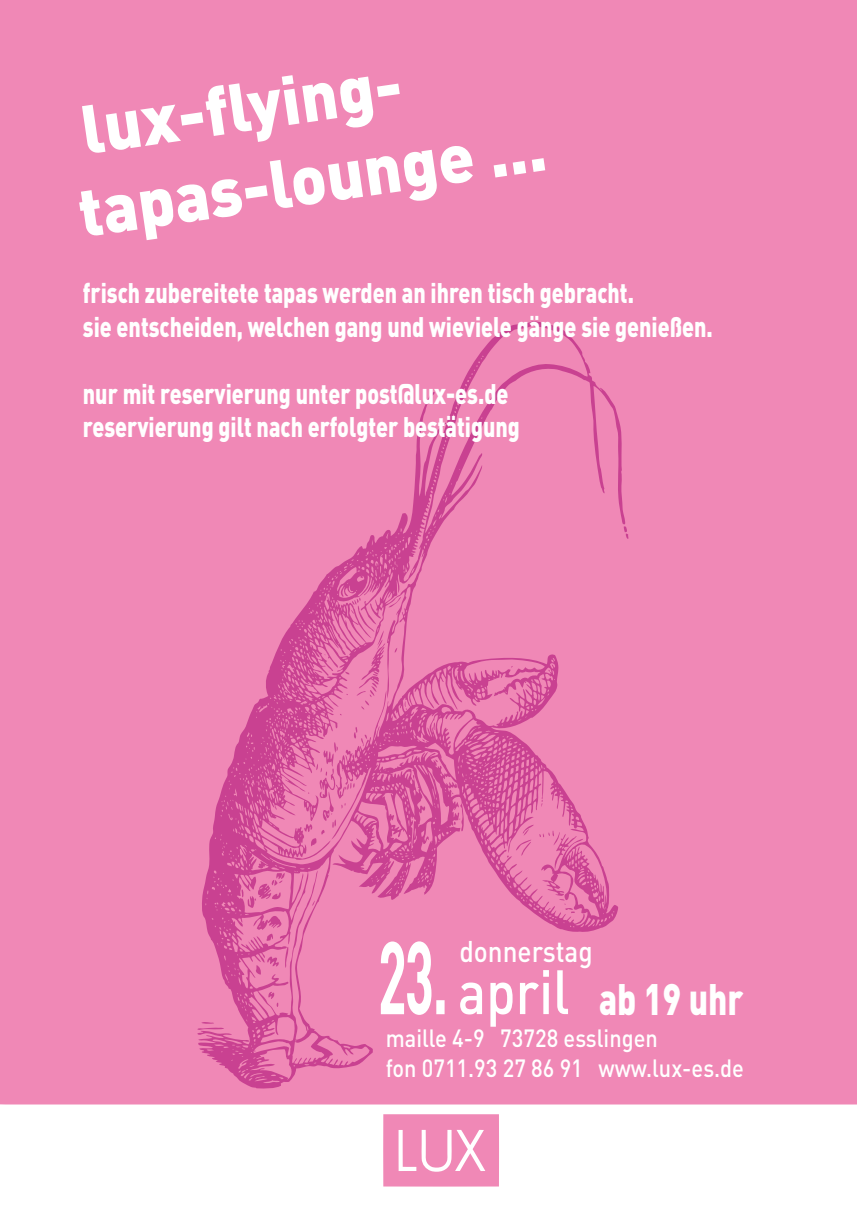
<style>
.page{position:relative;width:857px;height:1225px;background:#fff}
.page>*{position:absolute;margin:0;border:0;box-sizing:border-box;transform-origin:0 0}
.t1{font:900 68px/81.4px "DIN";color:#fff;scale:.96 1}
.t2{font:900 43.4px "DIN";color:#fff;scale:.77 1}
.t3{font:500 29.6px "DIN";color:#fff;scale:.88 1}
.t4{font:900 28px/33.6px "DIN";color:#fff;scale:.76 1}
.t5{font:500 24.6px/29.6px "DIN";color:#fff;scale:.88 1}
.s1{font-weight:500;font-size:98.4px}
.s2{font-weight:500;font-size:61.6px}
</style>
<div class="page">
<div style="left:0;top:0;width:856px;height:1104px;background:#f088b6"></div>
<svg style="left:383px;top:1114px;width:116px;height:72px;background:#f197bf"></svg>
<svg style="left:625px;top:526px;width:3px;height:13px"></svg>
<svg style="left:197px;top:321px;width:428px;height:767px;background:#e87baf"></svg>
<svg style="left:539px;top:830px;width:37px;height:39px"></svg>
<svg style="left:340px;top:597px;width:67px;height:118px;background:#e676ac"></svg>
<svg style="left:241px;top:873px;width:43px;height:35px;background:#e473ab"></svg>
<svg style="left:379px;top:940px;width:53px;height:76px;background:#f3a3c6"></svg>
<div style="left:436px;top:1000px;width:8px;height:14px;border:2px solid #fff"></div>
<h1 class="t1" style="left:61px;top:88px;width:492px;rotate:-8deg">lux-flying&shy;tapas-lounge ...</h1>
<p class="t4" style="left:83px;top:274px;width:830px">frisch zubereitete tapas werden an ihren tisch gebracht.<br>sie entscheiden, welchen gang und wieviele gänge sie genießen.</p>
<p class="t4" style="left:83px;top:375px;width:576px">nur mit reservierung unter post@lux-es.de reservierung gilt nach erfolgter bestätigung</p>
<p class="t3" style="left:459px;top:932px;width:153px">donnerstag</p>
<h2 class="t2" style="left:378px;top:969px;width:475px"><span class="s1">23.</span> <span class="s2">april</span> ab 19 uhr</h2>
<p class="t5" style="left:385px;top:1022px;width:408px">maille 4-9 73728 esslingen<br>fon 0711.93 27 86 91 www.lux-es.de</p>
</div>
